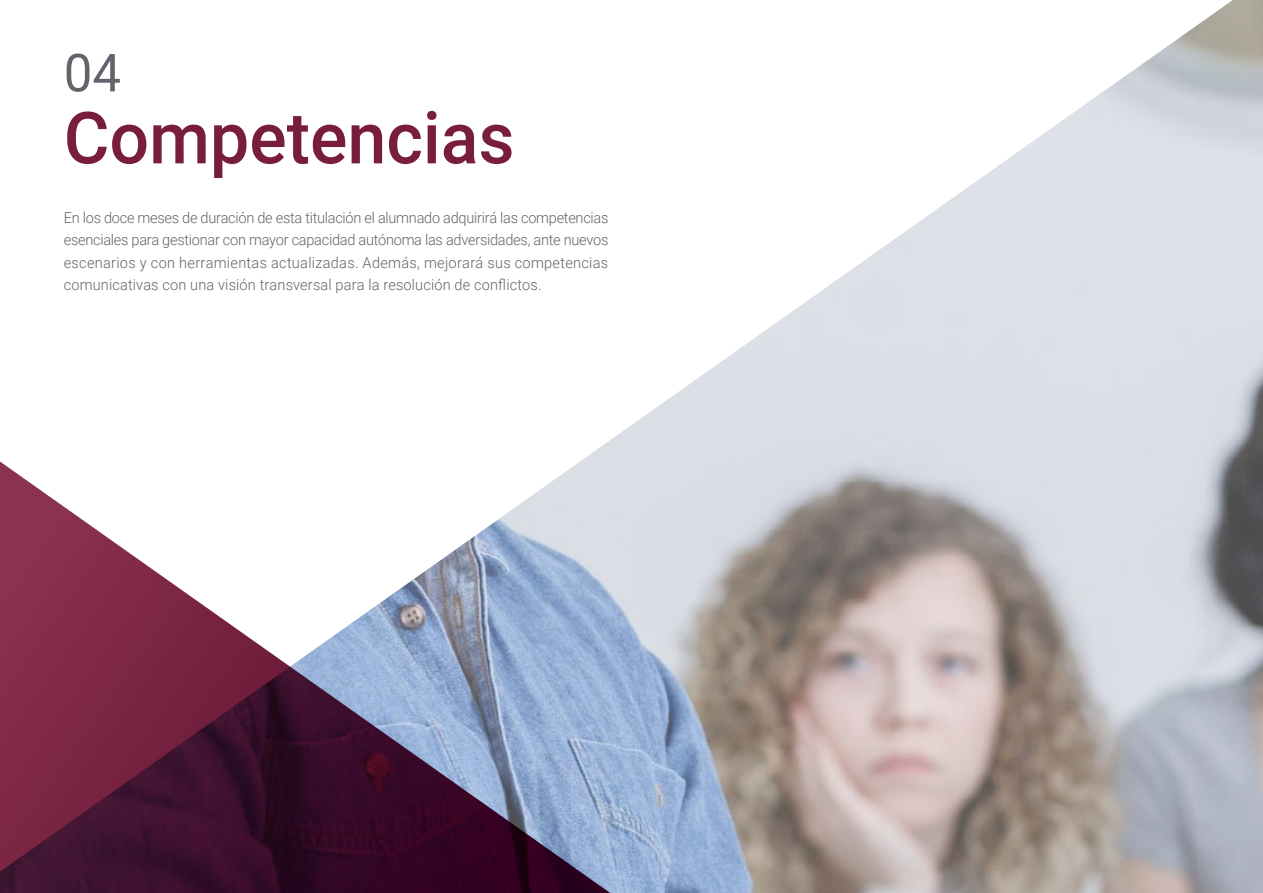
<style>
.page{position:relative;width:1263px;height:893px;background:#fff}
.page>*{position:absolute;margin:0;border:0;box-sizing:border-box;transform-origin:0 0}
.t1{font:500 72px "Roboto";color:#791d3c}
.t2{font:52.5px "Roboto";color:#61646a}
.t3{font:300 15px/22.5px "Roboto";letter-spacing:.01em;color:#61646a;text-align:justify}
</style>
<div class="page">
<img style="left:602px;top:0;width:661px;height:893px">
<svg style="left:0;top:446px;width:640px;height:447px"></svg>
<h2 class="t2" style="left:64px;top:36px;width:59px">04</h2>
<h1 class="t1" style="left:64px;top:87px;width:452px">Competencias</h1>
<p class="t3" style="left:64px;top:206px;width:546px">En los doce meses de duración de esta titulación el alumnado adquirirá las competencias esenciales para gestionar con mayor capacidad autónoma las adversidades, ante nuevos escenarios y con herramientas actualizadas. Además, mejorará sus competencias comunicativas con una visión transversal para la resolución de conflictos.</p>
</div>
